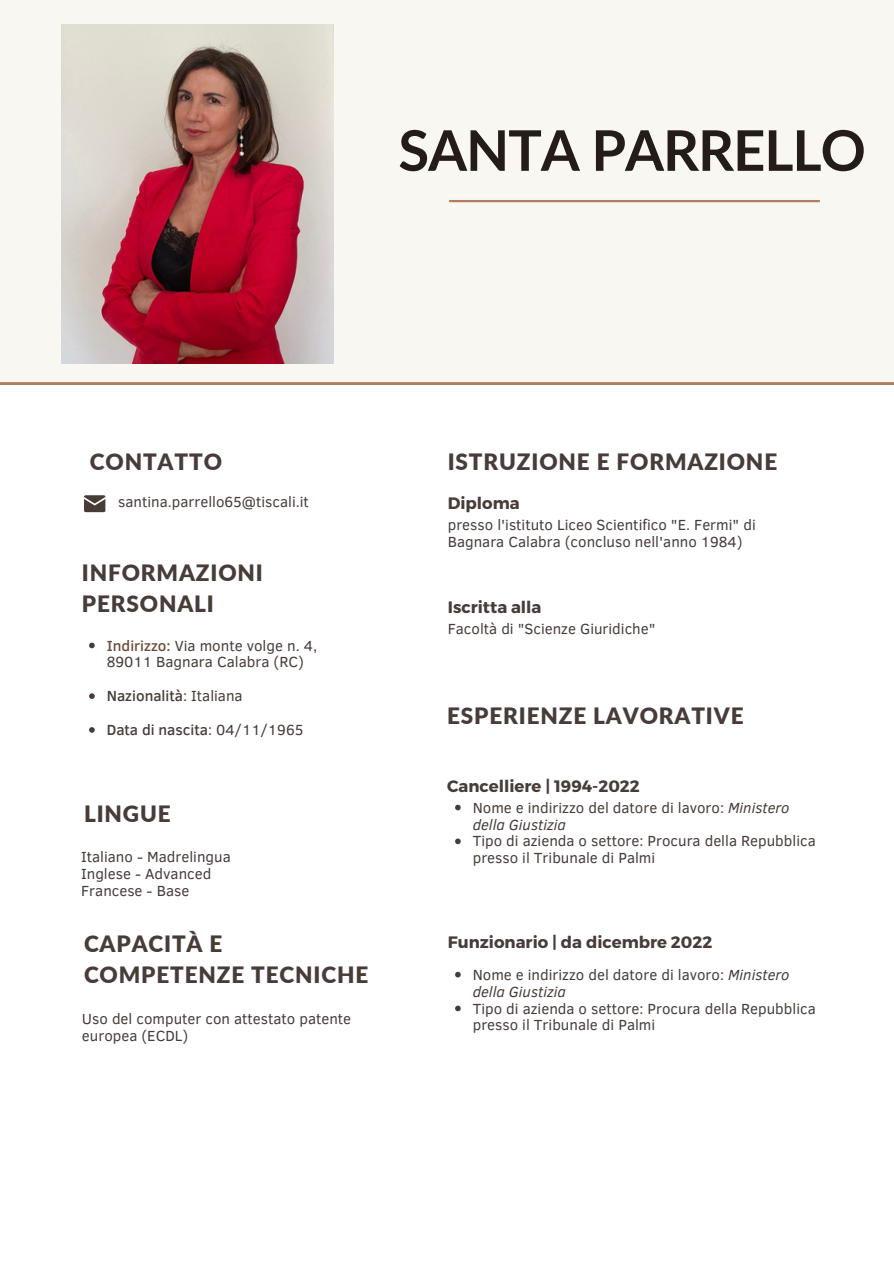
<style>
.page{position:relative;width:894px;height:1264px;background:#fff}
.page>*{position:absolute;margin:0;border:0;box-sizing:border-box;transform-origin:0 0}
.t1{font:700 55.95px "Lato";letter-spacing:-.02em;color:#231c19}
.t2{font:900 22.5px/30.5px "Lato";letter-spacing:.04em;color:#473c38}
.t3{font:700 16.5px "Montserrat";color:#473c38}
.t4{font:15px/17px "Clear Sans";color:#473c38}
.t5{font:500 15px "Clear Sans";color:#473c38}
.s1{font-weight:500;color:#6b4c3a}
.s2{font-weight:400}
.s3{font-style:italic}
</style>
<div class="page">
<div style="left:0;top:0;width:893px;height:384px;background:#f8f7f2"></div>
<hr style="left:449px;top:200px;width:370px;height:2px;background:#ae7e5e">
<svg style="left:84px;top:495px;width:21px;height:17px"></svg>
<img style="left:61px;top:25px;width:272px;height:338px">
<svg style="left:89px;top:642px;width:6px;height:6px"></svg>
<svg style="left:89px;top:693px;width:6px;height:6px"></svg>
<svg style="left:89px;top:727px;width:6px;height:5px"></svg>
<svg style="left:455px;top:804px;width:5px;height:6px"></svg>
<svg style="left:455px;top:838px;width:5px;height:6px"></svg>
<svg style="left:455px;top:971px;width:5px;height:6px"></svg>
<svg style="left:455px;top:1005px;width:5px;height:6px"></svg>
<h1 class="t1" style="left:398px;top:116px;width:469px">SANTA PARRELLO</h1>
<h2 class="t2" style="left:90px;top:445px;width:133px">CONTATTO</h2>
<p class="t4" style="left:118px;top:492px;width:192px">santina.parrello65@tiscali.it</p>
<h2 class="t2" style="left:82px;top:557px;width:182px">INFORMAZIONI<br>PERSONALI</h2>
<p class="t4" style="left:107px;top:636px;width:212px"><span class="s1">Indirizzo:</span> Via monte volge n. 4,<br>89011 Bagnara Calabra (RC)</p>
<p class="t5" style="left:107px;top:685px;width:137px">Nazionalità<span class="s2">: Italiana</span></p>
<p class="t5" style="left:107px;top:718px;width:198px">Data di nascita<span class="s2">: 04/11/1965</span></p>
<h2 class="t2" style="left:84px;top:798px;width:88px">LINGUE</h2>
<p class="t4" style="left:81px;top:847px;width:151px">Italiano - Madrelingua<br>Inglese - Advanced<br>Francese - Base</p>
<h2 class="t2" style="left:84px;top:928px;width:286px">CAPACITÀ E<br>COMPETENZE TECNICHE</h2>
<p class="t4" style="left:82px;top:1009px;width:270px">Uso del computer con attestato patente europea (ECDL)</p>
<h2 class="t2" style="left:447px;top:445px;width:331px">ISTRUZIONE E FORMAZIONE</h2>
<p class="t3" style="left:447px;top:492px;width:73px">Diploma</p>
<p class="t4" style="left:447px;top:515px;width:309px">presso l'istituto Liceo Scientifico "E. Fermi" di<br>Bagnara Calabra (concluso nell'anno 1984)</p>
<p class="t3" style="left:447px;top:596px;width:95px">Iscritta alla</p>
<p class="t4" style="left:447px;top:619px;width:209px">Facoltà di "Scienze Giuridiche"</p>
<h2 class="t2" style="left:447px;top:699px;width:298px">ESPERIENZE LAVORATIVE</h2>
<p class="t3" style="left:447px;top:775px;width:194px">Cancelliere | 1994-2022</p>
<p class="t4" style="left:472px;top:798px;width:318px">Nome e indirizzo del datore di lavoro: <span class="s3">Ministero della Giustizia</span></p>
<p class="t4" style="left:472px;top:831px;width:344px">Tipo di azienda o settore: Procura della Repubblica presso il Tribunale di Palmi</p>
<p class="t3" style="left:447px;top:931px;width:266px">Funzionario | da dicembre 2022</p>
<p class="t4" style="left:472px;top:965px;width:318px">Nome e indirizzo del datore di lavoro: <span class="s3">Ministero della Giustizia</span></p>
<p class="t4" style="left:472px;top:999px;width:344px">Tipo di azienda o settore: Procura della Repubblica presso il Tribunale di Palmi</p>
</div>
